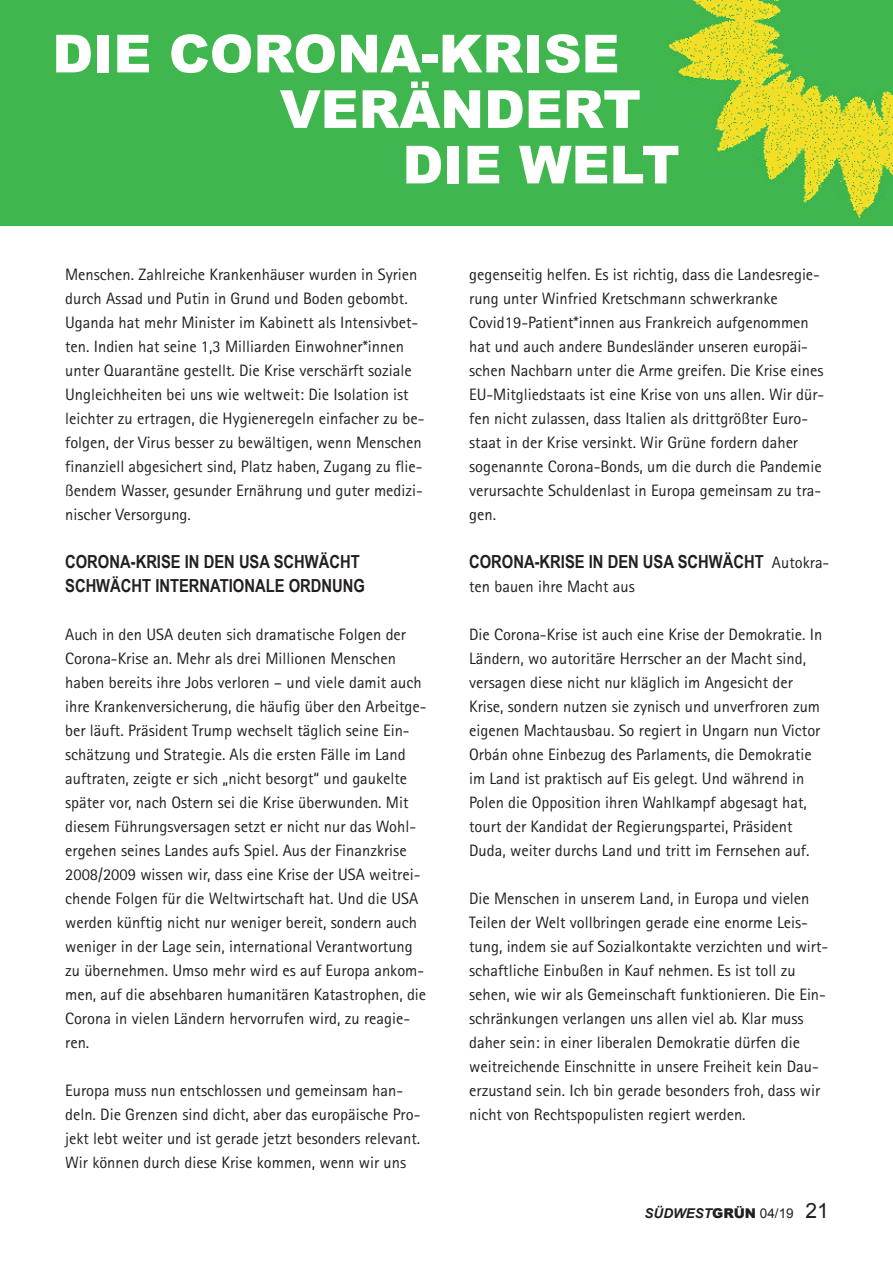
<style>
.page{position:relative;width:893px;height:1263px;background:#fff}
.page>*{position:absolute;margin:0;border:0;box-sizing:border-box;transform-origin:0 0}
.t1{font:900 52.5px "Arial";color:#fff}
.t2{font:700 18px/24px "Arial Narrow";color:#231f20}
.t3{font:16.5px/24px "Agfa Rotis Sans Serif";color:#231f20}
.t4{font:italic 700 13.5px "Arial";color:#231f20}
.s1{font-family:"Agfa Rotis Sans Serif";font-weight:400;font-size:16.5px}
.s2{font-weight:900;font-style:normal}
.s3{font-weight:400;font-style:normal}
.s4{font-weight:400;font-style:normal;font-size:21px}
</style>
<div class="page">
<div style="left:0;top:0;width:893px;height:225px;background:#40b64f"></div>
<img style="left:0;top:225px;width:25px;height:1px">
<img style="left:669px;top:0;width:224px;height:218px">
<h1 class="t1" style="left:52px;top:15px;width:569px">DIE CORONA-KRISE</h1>
<h1 class="t1" style="left:280px;top:70px;width:363px">VERÄNDERT</h1>
<h1 class="t1" style="left:402px;top:126px;width:279px">DIE WELT</h1>
<p class="t3" style="left:65px;top:264px;width:361px">Menschen. Zahlreiche Krankenhäuser wurden in Syrien durch Assad und Putin in Grund und Boden gebombt.<br>Uganda hat mehr Minister im Kabinett als Intensivbet&shy;ten. Indien hat seine 1,3 Milliarden Einwohner*innen unter Quarantäne gestellt. Die Krise verschärft soziale Ungleichheiten bei uns wie weltweit: Die Isolation ist leichter zu ertragen, die Hygieneregeln einfacher zu be&shy;folgen, der Virus besser zu bewältigen, wenn Menschen finanziell abgesichert sind, Platz haben, Zugang zu flie&shy;ßendem Wasser, gesunder Ernährung und guter medizi&shy;nischer Versorgung.</p>
<p class="t2" style="left:65px;top:549px;width:301px">CORONA-KRISE IN DEN USA SCHWÄCHT<br>SCHWÄCHT INTERNATIONALE ORDNUNG</p>
<p class="t3" style="left:65px;top:624px;width:363px">Auch in den USA deuten sich dramatische Folgen der Corona-Krise an. Mehr als drei Millionen Menschen haben bereits ihre Jobs verloren – und viele damit auch ihre Krankenversicherung, die häufig über den Arbeitge&shy;ber läuft. Präsident Trump wechselt täglich seine Ein&shy;schätzung und Strategie. Als die ersten Fälle im Land auftraten, zeigte er sich „nicht besorgt“ und gaukelte später vor, nach Ostern sei die Krise überwunden. Mit diesem Führungsversagen setzt er nicht nur das Wohl&shy;ergehen seines Landes aufs Spiel. Aus der Finanzkrise 2008/2009 wissen wir, dass eine Krise der USA weitrei&shy;chende Folgen für die Weltwirtschaft hat. Und die USA werden künftig nicht nur weniger bereit, sondern auch weniger in der Lage sein, international Verantwortung zu übernehmen. Umso mehr wird es auf Europa ankom&shy;men, auf die absehbaren humanitären Katastrophen, die Corona in vielen Ländern hervorrufen wird, zu reagie&shy;ren.</p>
<p class="t3" style="left:65px;top:1080px;width:357px">Europa muss nun entschlossen und gemeinsam han&shy;deln. Die Grenzen sind dicht, aber das europäische Pro&shy;jekt lebt weiter und ist gerade jetzt besonders relevant.<br>Wir können durch diese Krise kommen, wenn wir uns</p>
<p class="t3" style="left:469px;top:264px;width:357px">gegenseitig helfen. Es ist richtig, dass die Landesregie&shy;rung unter Winfried Kretschmann schwerkranke Covid19-Patient*innen aus Frankreich aufgenommen hat und auch andere Bundesländer unseren europäi&shy;schen Nachbarn unter die Arme greifen. Die Krise eines EU-Mitgliedstaats ist eine Krise von uns allen. Wir dür&shy;fen nicht zulassen, dass Italien als drittgrößter Euro&shy;staat in der Krise versinkt. Wir Grüne fordern daher sogenannte Corona-Bonds, um die durch die Pandemie verursachte Schuldenlast in Europa gemeinsam zu tra&shy;gen.</p>
<p class="t2" style="left:469px;top:549px;width:362px">CORONA-KRISE IN DEN USA SCHWÄCHT <span class="s1">Autokra-</span></p>
<p class="t3" style="left:469px;top:576px;width:167px">ten bauen ihre Macht aus</p>
<p class="t3" style="left:469px;top:624px;width:355px">Die Corona-Krise ist auch eine Krise der Demokratie. In Ländern, wo autoritäre Herrscher an der Macht sind, versagen diese nicht nur kläglich im Angesicht der Krise, sondern nutzen sie zynisch und unverfroren zum eigenen Machtausbau. So regiert in Ungarn nun Victor Orbán ohne Einbezug des Parlaments, die Demokratie im Land ist praktisch auf Eis gelegt. Und während in Polen die Opposition ihren Wahlkampf abgesagt hat, tourt der Kandidat der Regierungspartei, Präsident Duda, weiter durchs Land und tritt im Fernsehen auf.</p>
<p class="t3" style="left:469px;top:888px;width:361px">Die Menschen in unserem Land, in Europa und vielen Teilen der Welt vollbringen gerade eine enorme Leis&shy;tung, indem sie auf Sozialkontakte verzichten und wirt&shy;schaftliche Einbußen in Kauf nehmen. Es ist toll zu sehen, wie wir als Gemeinschaft funktionieren. Die Ein&shy;schränkungen verlangen uns allen viel ab. Klar muss daher sein: in einer liberalen Demokratie dürfen die weitreichende Einschnitte in unsere Freiheit kein Dau&shy;erzustand sein. Ich bin gerade besonders froh, dass wir nicht von Rechtspopulisten regiert werden.</p>
<p class="t4" style="left:645px;top:1206px;width:186px">SÜDWEST<span class="s2">GRÜN</span> <span class="s3">04/19</span> <span class="s4">21</span></p>
</div>
